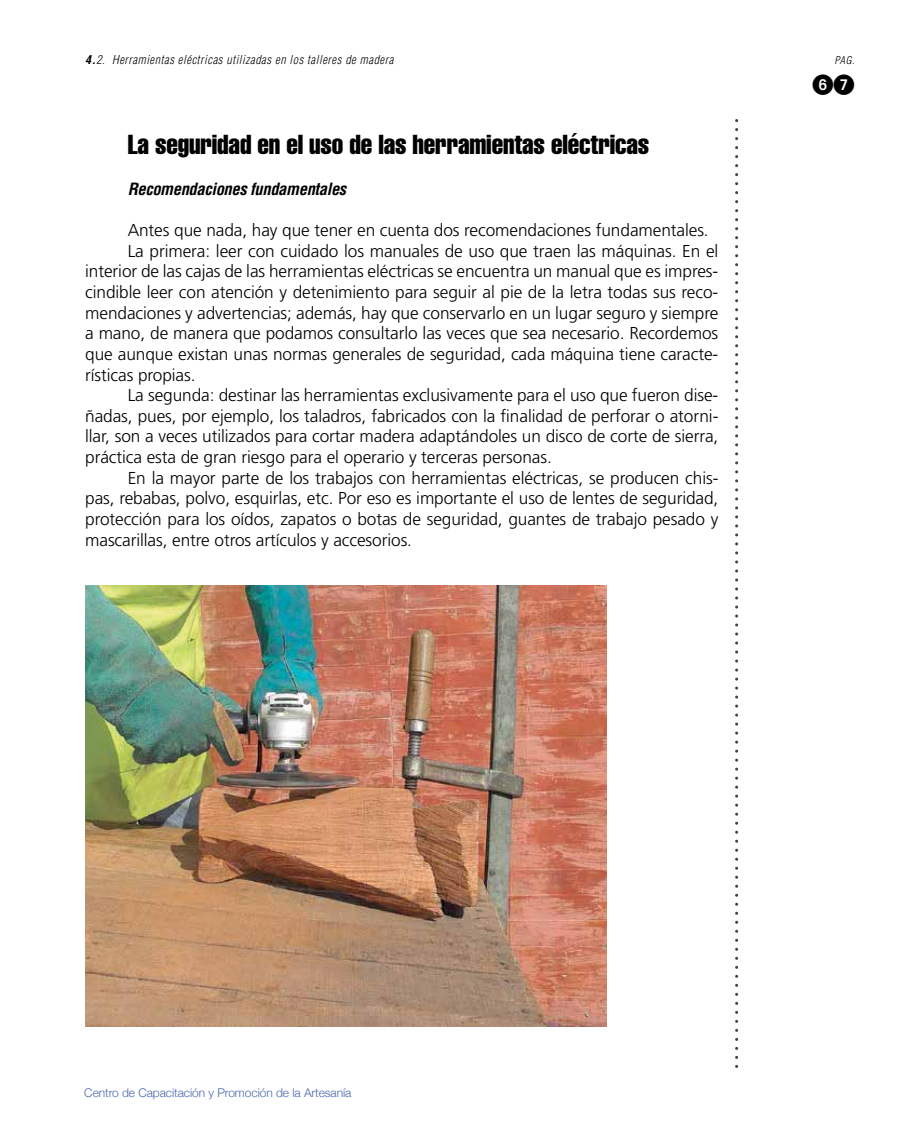
<style>
.page{position:relative;width:918px;height:1130px;background:#fff}
.page>*{position:absolute;margin:0;border:0;box-sizing:border-box;transform-origin:0 0}
.t1{font:27px "Helvetica LT Std Comp";letter-spacing:-.005em;color:#000}
.t2{font:300 17.25px "Frutiger LT Std";letter-spacing:-.005em;color:#000}
.t3{font:italic 700 condensed 16.5px "Helvetica LT Std";letter-spacing:-.02em;color:#000}
.t4{font:italic 300 condensed 12px "Helvetica LT Std";letter-spacing:.05em;color:#000}
.t5{font:300 12px "Helvetica Neue";letter-spacing:-.005em;color:#4a65af}
.t6{font:italic 300 condensed 10.5px "Helvetica LT Std";color:#000}
.s1{font-weight:700}
</style>
<div class="page">
<svg style="left:735px;top:119px;width:3px;height:949px"></svg>
<img style="left:85px;top:586px;width:521px;height:441px">
<p class="t4" style="left:85px;top:52px;width:310px"><span class="s1">4.</span>2. Herramientas eléctricas utilizadas en los talleres de madera</p>
<p class="t6" style="left:834px;top:54px;width:21px">PAG.</p>
<h1 class="t1" style="left:128px;top:127px;width:523px">La seguridad en el uso de las herramientas eléctricas</h1>
<p class="t3" style="left:128px;top:178px;width:220px">recomendaciones fundamentales</p>
<p class="t2" style="left:128px;top:220px;width:582px">Antes que nada, hay que tener en cuenta dos recomendaciones fundamentales.</p>
<p class="t2" style="left:128px;top:241px;width:592px">La primera: leer con cuidado los manuales de uso que traen las máquinas. En el</p>
<p class="t2" style="left:85px;top:262px;width:635px">interior de las cajas de las herramientas eléctricas se encuentra un manual que es impres-</p>
<p class="t2" style="left:85px;top:282px;width:635px">cindible leer con atención y detenimiento para seguir al pie de la letra todas sus reco-</p>
<p class="t2" style="left:85px;top:303px;width:635px">mendaciones y advertencias; además, hay que conservarlo en un lugar seguro y siempre</p>
<p class="t2" style="left:85px;top:323px;width:635px">a mano, de manera que podamos consultarlo las veces que sea necesario. Recordemos</p>
<p class="t2" style="left:85px;top:344px;width:635px">que aunque existan unas normas generales de seguridad, cada máquina tiene caracte-</p>
<p class="t2" style="left:85px;top:365px;width:112px">rísticas propias.</p>
<p class="t2" style="left:128px;top:385px;width:592px">La segunda: destinar las herramientas exclusivamente para el uso que fueron dise-</p>
<p class="t2" style="left:85px;top:406px;width:635px">ñadas, pues, por ejemplo, los taladros, fabricados con la finalidad de perforar o atorni-</p>
<p class="t2" style="left:85px;top:427px;width:635px">llar, son a veces utilizados para cortar madera adaptándoles un disco de corte de sierra,</p>
<p class="t2" style="left:85px;top:447px;width:468px">práctica esta de gran riesgo para el operario y terceras personas.</p>
<p class="t2" style="left:128px;top:468px;width:592px">En la mayor parte de los trabajos con herramientas eléctricas, se producen chis-</p>
<p class="t2" style="left:85px;top:489px;width:635px">pas, rebabas, polvo, esquirlas, etc. Por eso es importante el uso de lentes de seguridad,</p>
<p class="t2" style="left:85px;top:509px;width:635px">protección para los oídos, zapatos o botas de seguridad, guantes de trabajo pesado y</p>
<p class="t2" style="left:85px;top:530px;width:328px">mascarillas, entre otros artículos y accesorios.</p>
<p class="t5" style="left:84px;top:1083px;width:269px">Centro de Capacitación y Promoción de la Artesanía</p>
</div>
